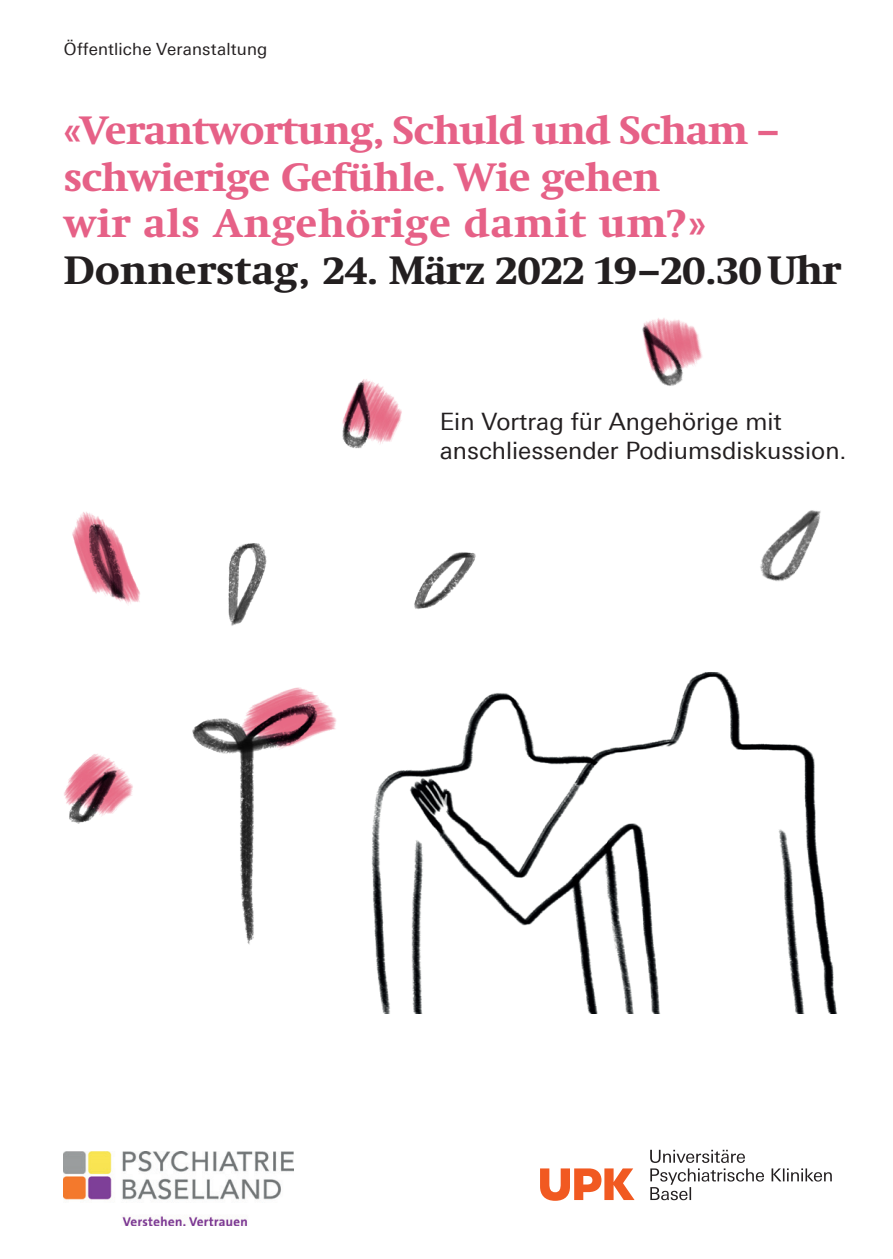
<style>
.page{position:relative;width:893px;height:1259px;background:#fff}
.page>*{position:absolute;margin:0;border:0;box-sizing:border-box;transform-origin:0 0}
.t1{font:700 40.5px/46.5px "Swift Neue LT Pro";letter-spacing:-.01em;color:#e66187}
.t2{font:700 40.5px "Swift Neue LT Pro";letter-spacing:-.02em;color:#231f20}
.t3{font:24px/28.8px "Univers Next Pro";color:#231f20}
.t4{font:16.8px "Univers Next Pro";letter-spacing:.01em;color:#231f20}
</style>
<div class="page">
<img style="left:64px;top:379px;width:570px;height:635px">
<div style="left:440px;top:412px;width:421px;height:108px;background:#fff"></div>
<img style="left:320px;top:662px;width:517px;height:351px">
<div style="left:782px;top:644px;width:51px;height:57px;background:#fff"></div>
<img style="left:64px;top:1151px;width:229px;height:74px">
<svg style="left:650px;top:1149px;width:182px;height:51px"></svg>
<svg style="left:540px;top:1168px;width:95px;height:32px"></svg>
<img style="left:551px;top:318px;width:152px;height:94px">
<img style="left:639px;top:510px;width:198px;height:161px">
<div style="left:579px;top:576px;width:121px;height:77px;background:#fff"></div>
<p class="t4" style="left:64px;top:40px;width:205px">Öffentliche Veranstaltung</p>
<p class="t1" style="left:64px;top:107px;width:715px">«Verantwortung, Schuld und Scham – schwierige Gefühle. Wie gehen<br>wir als Angehörige damit um?»</p>
<p class="t2" style="left:64px;top:246px;width:778px">Donnerstag, 24. März 2022 19–20.30 Uhr</p>
<p class="t3" style="left:440px;top:407px;width:408px">Ein Vortrag für Angehörige mit anschliessender Podiumsdiskussion.</p>
</div>
